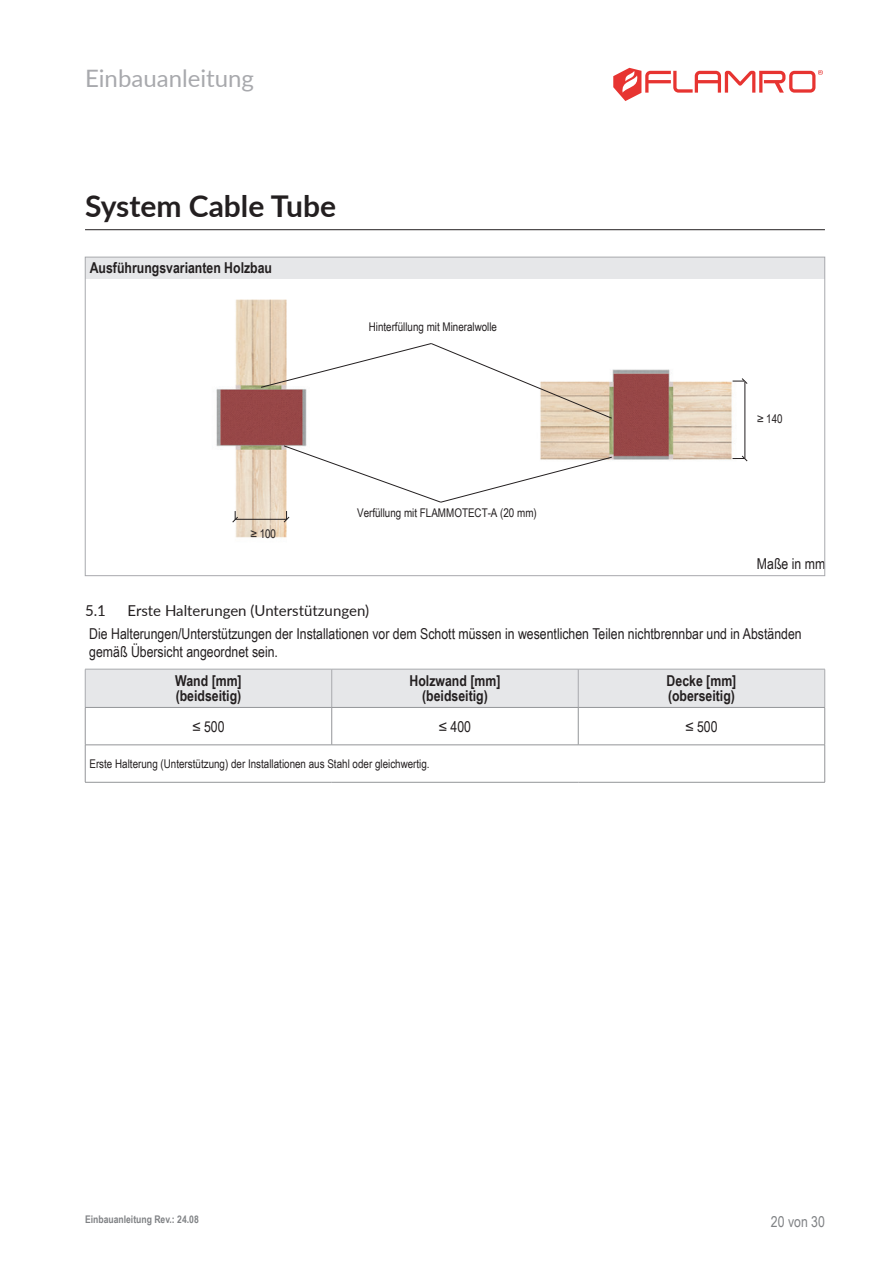
<style>
.page{position:relative;width:893px;height:1263px;background:#fff}
.page>*{position:absolute;margin:0;border:0;box-sizing:border-box;transform-origin:0 0}
.t1{font:700 30px "Lato";color:#231f20}
.t2{font:24px "Lato";color:#a8a9ad}
.p___Fließtext{font:15px/18px "Arial Narrow";color:#231f20}
.p___Tabelle_Kopf_mitte{font:700 15px/15px "Arial Narrow";color:#231f20}
.t3{font:15px "Lato";color:#231f20}
.p___Zwischenüberschrift_grauer_Balken{font:700 15px "Arial Narrow";color:#231f20}
.p___Tabellentext_mittig{font:15px "Arial Narrow";color:#231f20}
.p___Fließtext_rechtsbündig{font:15px "Arial Narrow";color:#231f20}
.t4{font:15px "Arial Narrow";color:#808285}
.p___Fußnote_ohne{font:12px "Arial Narrow";color:#231f20}
.t5{font:700 10.5px "Arial Narrow";color:#808285}
</style>
<div class="page">
<hr style="left:85px;top:229px;width:740px;height:1px;background:#231f20">
<div style="left:85px;top:257px;width:740px;height:22px;background:#e6e7e9"></div>
<img style="left:216px;top:299px;width:529px;height:239px">
<hr style="left:236px;top:519px;width:51px;height:1px;background:#231f20">
<svg style="left:260px;top:343px;width:353px;height:76px"></svg>
<svg style="left:232px;top:511px;width:7px;height:12px"></svg>
<svg style="left:283px;top:511px;width:7px;height:12px"></svg>
<hr style="left:745px;top:382px;width:1px;height:76px;background:#231f20">
<svg style="left:733px;top:378px;width:15px;height:6px"></svg>
<svg style="left:732px;top:455px;width:16px;height:7px"></svg>
<svg style="left:283px;top:445px;width:329px;height:58px"></svg>
<div style="left:86px;top:670px;width:738px;height:37px;background:#e6e7e9"></div>
<hr style="left:85px;top:669px;width:247px;height:1px;background:#a8a9ad">
<hr style="left:85px;top:669px;width:1px;height:38px;background:#a8a9ad">
<hr style="left:332px;top:669px;width:246px;height:1px;background:#a8a9ad">
<hr style="left:331px;top:669px;width:1px;height:38px;background:#a8a9ad">
<hr style="left:578px;top:669px;width:247px;height:1px;background:#a8a9ad">
<hr style="left:578px;top:669px;width:1px;height:38px;background:#a8a9ad">
<hr style="left:824px;top:669px;width:1px;height:38px;background:#a8a9ad">
<hr style="left:85px;top:707px;width:247px;height:1px;background:#939598">
<hr style="left:332px;top:707px;width:246px;height:1px;background:#939598">
<hr style="left:578px;top:707px;width:247px;height:1px;background:#939598">
<hr style="left:85px;top:708px;width:1px;height:37px;background:#939598">
<hr style="left:331px;top:708px;width:1px;height:37px;background:#939598">
<hr style="left:578px;top:708px;width:1px;height:37px;background:#939598">
<hr style="left:85px;top:782px;width:247px;height:1px;background:#939598">
<hr style="left:332px;top:782px;width:246px;height:1px;background:#939598">
<hr style="left:578px;top:782px;width:247px;height:1px;background:#939598">
<hr style="left:824px;top:708px;width:1px;height:37px;background:#939598">
<hr style="left:824px;top:745px;width:1px;height:37px;background:#939598">
<hr style="left:85px;top:745px;width:1px;height:37px;background:#939598">
<hr style="left:85px;top:745px;width:247px;height:1px;background:#939598">
<hr style="left:332px;top:745px;width:246px;height:1px;background:#939598">
<hr style="left:578px;top:745px;width:247px;height:1px;background:#939598">
<svg style="left:613px;top:68px;width:210px;height:33px"></svg>
<h2 class="t2" style="left:85px;top:61px;width:170px">Einbauanleitung</h2>
<h1 class="t1" style="left:85px;top:184px;width:252px">System Cable Tube</h1>
<p class="p___Zwischenüberschrift_grauer_Balken" style="left:90px;top:257px;width:184px">Ausführungsvarianten Holzbau</p>
<p class="p___Fußnote_ohne" style="left:250px;top:525px;width:27px">≥ 100</p>
<p class="p___Fußnote_ohne" style="left:369px;top:318px;width:130px">Hinterfüllung mit Mineralwolle</p>
<p class="p___Fußnote_ohne" style="left:357px;top:504px;width:181px">Verfüllung mit FLAMMOTECT-A (20 mm)</p>
<p class="t3" style="left:85px;top:599px;width:22px">5.1</p>
<p class="t3" style="left:128px;top:599px;width:243px">Erste Halterungen (Unterstützungen)</p>
<p class="p___Fußnote_ohne" style="left:757px;top:410px;width:27px">≥ 140</p>
<p class="p___Fließtext_rechtsbündig" style="left:757px;top:553px;width:70px">Maße in mm</p>
<p class="p___Fließtext" style="left:89px;top:624px;width:714px">Die Halterungen/Unterstützungen der Installationen vor dem Schott müssen in wesentlichen Teilen nichtbrennbar und in Abständen gemäß Übersicht angeordnet sein.</p>
<p class="p___Tabelle_Kopf_mitte" style="left:175px;top:673px;width:68px">Wand [mm] (beidseitig)</p>
<p class="p___Tabelle_Kopf_mitte" style="left:410px;top:673px;width:92px;text-align:center">Holzwand [mm] (beidseitig)</p>
<p class="p___Tabelle_Kopf_mitte" style="left:667px;top:673px;width:71px">Decke [mm] (oberseitig)</p>
<p class="p___Tabellentext_mittig" style="left:192px;top:715px;width:34px">≤ 500</p>
<p class="p___Tabellentext_mittig" style="left:439px;top:715px;width:34px">≤ 400</p>
<p class="p___Tabellentext_mittig" style="left:685px;top:715px;width:34px">≤ 500</p>
<p class="p___Fußnote_ohne" style="left:89px;top:755px;width:342px">Erste Halterung (Unterstützung) der Installationen aus Stahl oder gleichwertig.</p>
<p class="t5" style="left:85px;top:1212px;width:115px">Einbauanleitung Rev.: 24.08</p>
<p class="t4" style="left:771px;top:1210px;width:56px">20 von 30</p>
</div>
